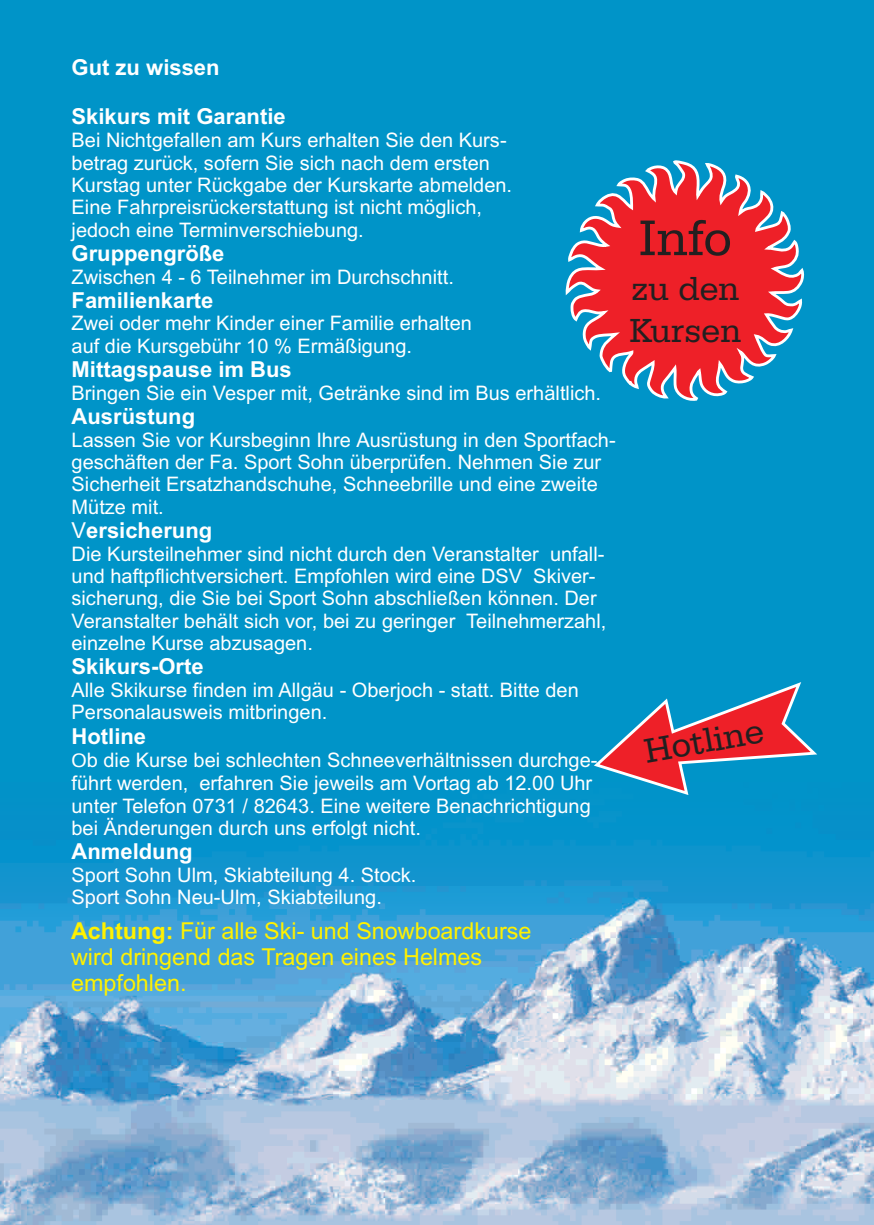
<style>
.page{position:relative;width:874px;height:1225px;background:#fff}
.page>*{position:absolute;margin:0;border:0;box-sizing:border-box;transform-origin:0 0}
.t1{font:53.2px "Serifa BT";color:#231f20}
.t2{font:36.4px "Serifa BT";color:#231f20}
.t3{font:35.4px/41.2px "Serifa BT";color:#231f20}
.t4{font:23.4px/26px "Arial";color:#fff101}
.t5{font:700 22px "Arial";color:#fff}
.t6{font:20px/22.4px "Arial";color:#fff}
.s1{font-weight:400}
.s2{font-family:"Serifa BT";font-size:20.6px}
.s3{font-weight:700}
</style>
<div class="page">
<div style="left:0;top:0;width:873px;height:1225px;background:#0094c8"></div>
<img style="left:0;top:830px;width:873px;height:395px">
<svg style="left:565px;top:160px;width:238px;height:241px;fill:#ee2028"></svg>
<svg style="left:594px;top:682px;width:223px;height:113px"></svg>
<p class="t5" style="left:72px;top:59px;width:149px">Gut zu wissen</p>
<p class="t5" style="left:72px;top:108px;width:215px">Skikurs mit Garantie</p>
<p class="t6" style="left:72px;top:131px;width:442px">Bei Nichtgefallen am Kurs erhalten Sie den Kurs&shy;betrag zurück, sofern Sie sich nach dem ersten Kurstag unter Rückgabe der Kurskarte abmelden.<br>Eine Fahrpreisrückerstattung ist nicht möglich, jedoch eine Terminverschiebung.</p>
<p class="t5" style="left:72px;top:245px;width:154px">Gruppengröße</p>
<p class="t6" style="left:72px;top:267px;width:383px">Zwischen 4 - 6 Teilnehmer im Durchschnitt.</p>
<p class="t5" style="left:72px;top:292px;width:143px">Familienkarte</p>
<p class="t6" style="left:71px;top:314px;width:402px">Zwei oder mehr Kinder einer Familie erhalten auf die Kursgebühr 10 % Ermäßigung.</p>
<p class="t5" style="left:71px;top:361px;width:222px">Mittagspause im Bus</p>
<p class="t6" style="left:71px;top:383px;width:531px">Bringen Sie ein Vesper mit, Getränke sind im Bus erhältlich.</p>
<p class="t5" style="left:71px;top:408px;width:125px">Ausrüstung</p>
<p class="t6" style="left:71px;top:430px;width:545px">Lassen Sie vor Kursbeginn Ihre Ausrüstung in den Sportfach&shy;geschäften der Fa. Sport Sohn überprüfen. Nehmen Sie zur Sicherheit Ersatzhandschuhe, Schneebrille und eine zweite Mütze mit.</p>
<p class="t5" style="left:71px;top:522px;width:142px"><span class="s1">V</span>ersicherung</p>
<p class="t6" style="left:71px;top:544px;width:536px">Die Kursteilnehmer sind nicht durch den Veranstalter unfall&shy;und haftpflichtversichert. Empfohlen wird eine DSV Skiver&shy;sicherung, die Sie bei Sport Sohn abschließen können. Der Veranstalter behält sich vor, bei zu geringer Teilnehmerzahl, einzelne Kurse abzusagen.</p>
<p class="t5" style="left:71px;top:658px;width:134px">Skikurs-Orte</p>
<p class="t6" style="left:71px;top:680px;width:508px">Alle Skikurse finden im Allgäu - Oberjoch - statt. Bitte den<br>Personalausweis mitbringen.</p>
<p class="t5" style="left:71px;top:727px;width:76px">Hotline</p>
<p class="t6" style="left:71px;top:751px;width:527px"><span class="s2">O</span>b die Kurse bei schlechten Schneeverhältnissen durchge&shy;führt werden, erfahren Sie jeweils am Vortag ab 12.00 Uhr unter Telefon 0731 / 82643. Eine weitere Benachrichtigung bei Änderungen durch uns erfolgt nicht.</p>
<p class="t5" style="left:71px;top:843px;width:122px">Anmeldung</p>
<p class="t6" style="left:71px;top:865px;width:346px">Sport Sohn Ulm, Skiabteilung 4. Stock.<br>Sport Sohn Neu-Ulm, Skiabteilung.</p>
<p class="t4" style="left:71px;top:919px;width:461px"><span class="s3">Achtung:</span> Für alle Ski- und Snowboardkurse wird dringend das Tragen eines Helmes empfohlen.</p>
<h1 class="t1" style="left:638px;top:215px;width:94px">Info</h1>
<h3 class="t3" style="left:629px;top:271px;width:113px">zu den<br>Kursen</h3>
<h2 class="t2" style="left:641px;top:735px;width:122px;rotate:-10deg">Hotline</h2>
</div>
